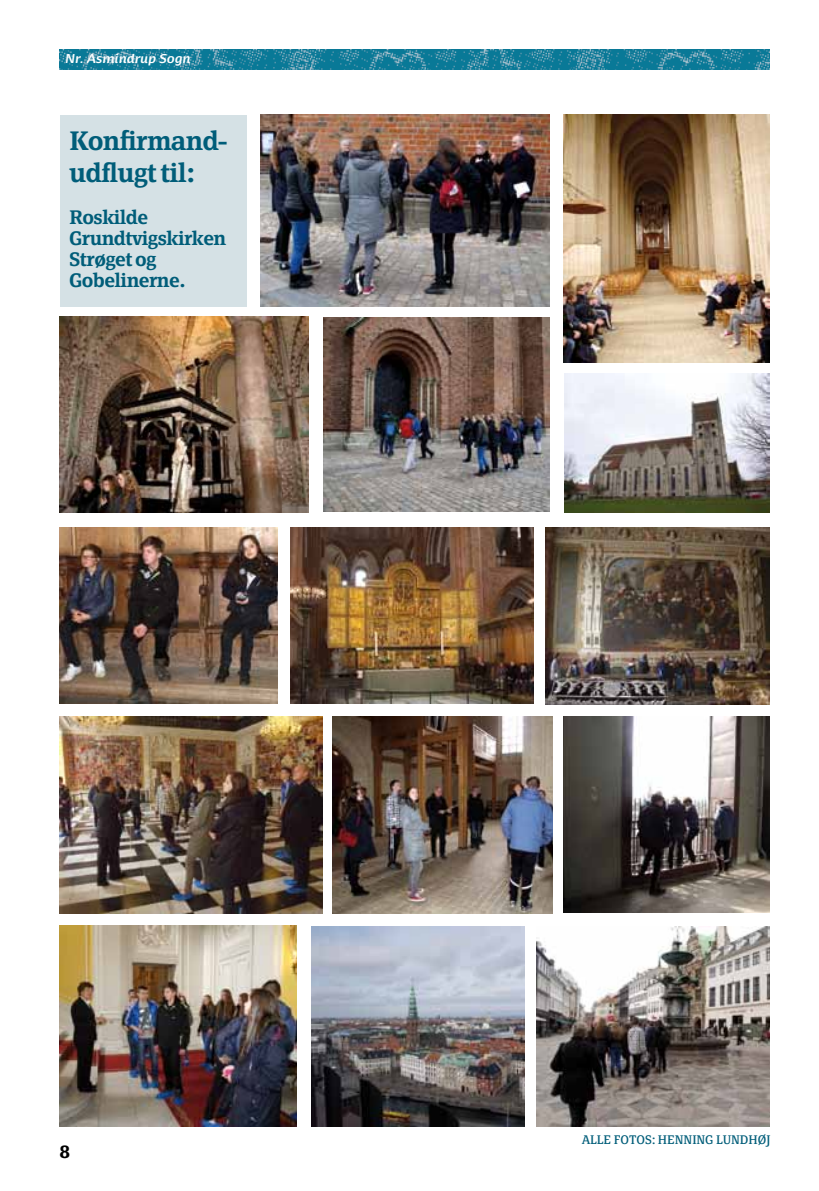
<style>
.page{position:relative;width:819px;height:1191px;background:#fff}
.page>*{position:absolute;margin:0;border:0;box-sizing:border-box;transform-origin:0 0}
.t1{font:600 26.25px/31.5px "Page Serif TF";letter-spacing:-.03em;color:#005d79}
.t2{font:600 19.25px/21px "Page Serif TF";letter-spacing:-.03em;color:#005d79}
.t3{font:700 17.5px "Page Serif";color:#000}
.t4{font:12.25px "Page Serif";color:#005d79}
.t5{font:italic 700 12.25px "Dancer TF";color:#fff}
</style>
<div class="page">
<img style="left:60px;top:50px;width:709px;height:19px">
<img style="left:261px;top:115px;width:288px;height:192px">
<img style="left:60px;top:317px;width:248px;height:195px">
<img style="left:60px;top:528px;width:217px;height:175px">
<img style="left:290px;top:528px;width:243px;height:175px">
<img style="left:545px;top:528px;width:224px;height:176px">
<img style="left:323px;top:317px;width:226px;height:195px">
<img style="left:564px;top:373px;width:205px;height:139px">
<img style="left:333px;top:716px;width:220px;height:197px">
<img style="left:563px;top:115px;width:206px;height:247px">
<img style="left:536px;top:926px;width:233px;height:200px">
<img style="left:60px;top:926px;width:236px;height:200px">
<img style="left:60px;top:716px;width:262px;height:198px">
<img style="left:563px;top:716px;width:206px;height:196px">
<img style="left:311px;top:926px;width:213px;height:200px">
<div style="left:60px;top:115px;width:186px;height:191px;background:#d5e1e5"></div>
<p class="t5" style="left:65px;top:51px;width:127px">Nr. Asmindrup Sogn</p>
<h1 class="t1" style="left:69px;top:125px;width:160px">Konfirmand&shy;udflugt til:</h1>
<p class="t2" style="left:69px;top:206px;width:159px">Roskilde<br>Grundtvigskirken<br>Strøget og<br>Gobelinerne.</p>
<p class="t3" style="left:60px;top:1141px;width:12px">8</p>
<p class="t4" style="left:582px;top:1132px;width:190px">ALLE FOTOS: HENNING LUNDHØJ</p>
</div>
